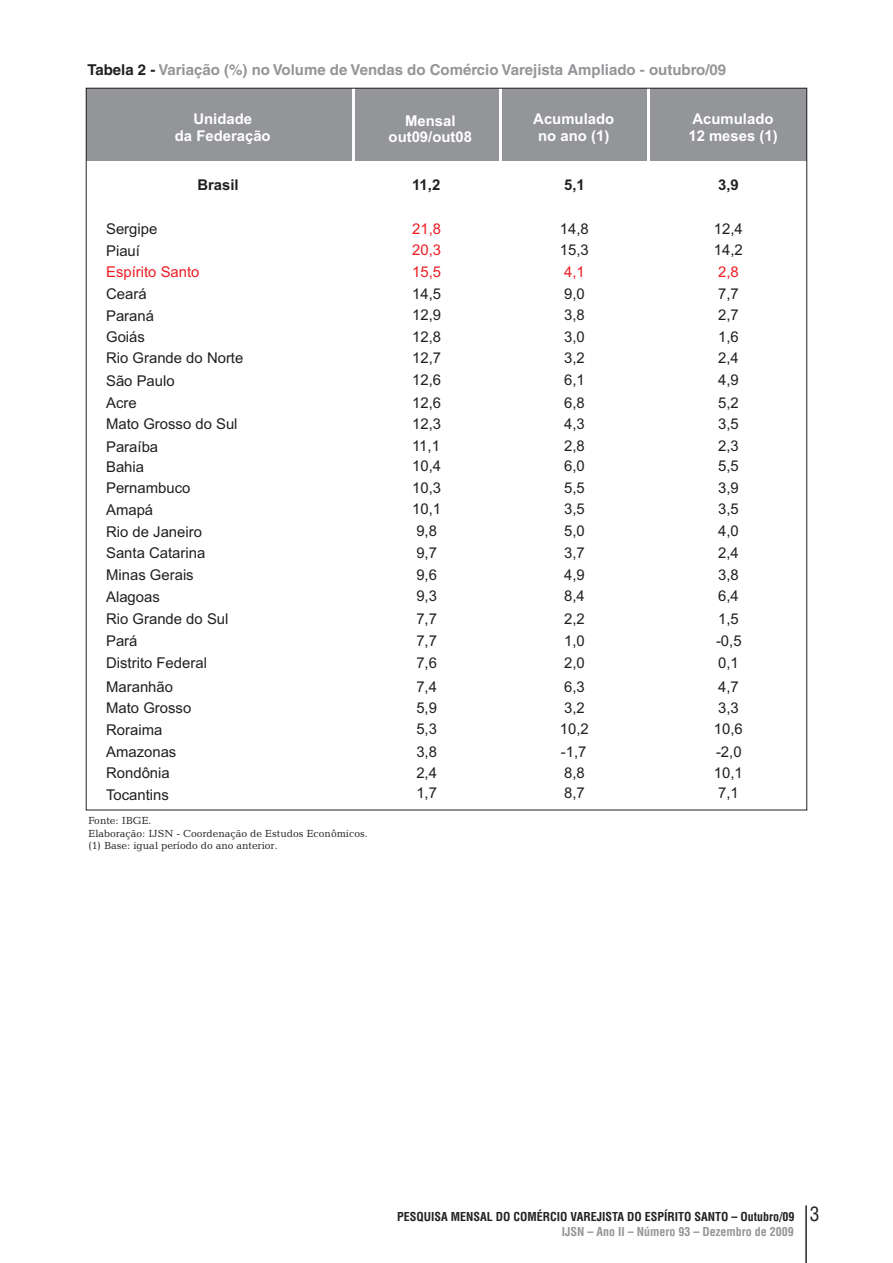
<style>
.page{position:relative;width:893px;height:1263px;background:#fff}
.page>*{position:absolute;margin:0;border:0;box-sizing:border-box;transform-origin:0 0}
.t1{font:700 15px "Helvetica LT";color:#939598}
.t2{font:14.85px "Arial";color:#231f20}
.t3{font:700 14.85px/16.6px "Arial";color:#fff;text-align:center}
.t4{font:14.85px "Arial";color:#ee1d23}
.t5{font:700 14.85px "Arial";color:#231f20}
.t6{font:700 condensed 12px "Helvetica LT";color:#231f20}
.t7{font:700 condensed 12px "Helvetica LT";color:#939598}
.t8{font:10.5px/12.6px "Candida BT";color:#231f20}
.s1{color:#231f20}
.s2{font-weight:400;font-size:19.5px}
</style>
<div class="page">
<hr style="left:806px;top:1205px;width:1px;height:58px;background:#231f20">
<div style="left:86px;top:88px;width:721px;height:73px;background:#939598"></div>
<hr style="left:353px;top:88px;width:2px;height:719px;background:#fff">
<hr style="left:499px;top:88px;width:2px;height:719px;background:#fff">
<hr style="left:647px;top:88px;width:2px;height:719px;background:#fff">
<p class="t1" style="left:87px;top:63px;width:640px"><span class="s1">Tabela 2 -</span> Variação (%) no Volume de Vendas do Comércio Varejista Ampliado - outubro/09</p>
<p class="t3" style="left:175px;top:112px;width:97px">Unidade<br>da Federação</p>
<p class="t3" style="left:389px;top:114px;width:85px">Mensal out09/out08</p>
<p class="t3" style="left:533px;top:112px;width:82px">Acumulado no ano (1)</p>
<p class="t3" style="left:688px;top:112px;width:91px;text-align:left">Acumulado<br>12 meses (1)</p>
<p class="t5" style="left:197px;top:179px;width:43px">Brasil</p>
<p class="t5" style="left:412px;top:179px;width:30px">11,2</p>
<p class="t5" style="left:564px;top:179px;width:22px">5,1</p>
<p class="t5" style="left:718px;top:179px;width:22px">3,9</p>
<p class="t2" style="left:106px;top:223px;width:53px">Sergipe</p>
<p class="t4" style="left:412px;top:223px;width:30px">21,8</p>
<p class="t2" style="left:560px;top:223px;width:30px">14,8</p>
<p class="t2" style="left:714px;top:223px;width:30px">12,4</p>
<p class="t2" style="left:106px;top:245px;width:35px">Piauí</p>
<p class="t4" style="left:412px;top:244px;width:30px">20,3</p>
<p class="t2" style="left:560px;top:244px;width:30px">15,3</p>
<p class="t2" style="left:714px;top:244px;width:30px">14,2</p>
<p class="t4" style="left:106px;top:266px;width:95px">Espírito Santo</p>
<p class="t4" style="left:412px;top:266px;width:30px">15,5</p>
<p class="t4" style="left:564px;top:266px;width:22px">4,1</p>
<p class="t4" style="left:718px;top:266px;width:22px">2,8</p>
<p class="t2" style="left:106px;top:288px;width:42px">Ceará</p>
<p class="t2" style="left:412px;top:288px;width:30px">14,5</p>
<p class="t2" style="left:564px;top:288px;width:22px">9,0</p>
<p class="t2" style="left:718px;top:288px;width:22px">7,7</p>
<p class="t2" style="left:106px;top:310px;width:49px">Paraná</p>
<p class="t2" style="left:412px;top:309px;width:30px">12,9</p>
<p class="t2" style="left:564px;top:309px;width:22px">3,8</p>
<p class="t2" style="left:718px;top:309px;width:22px">2,7</p>
<p class="t2" style="left:106px;top:331px;width:40px">Goiás</p>
<p class="t2" style="left:412px;top:331px;width:30px">12,8</p>
<p class="t2" style="left:564px;top:331px;width:22px">3,0</p>
<p class="t2" style="left:718px;top:331px;width:22px">1,6</p>
<p class="t2" style="left:106px;top:353px;width:139px">Rio Grande do Norte</p>
<p class="t2" style="left:412px;top:353px;width:30px">12,7</p>
<p class="t2" style="left:564px;top:353px;width:22px">3,2</p>
<p class="t2" style="left:718px;top:353px;width:22px">2,4</p>
<p class="t2" style="left:106px;top:375px;width:70px">São Paulo</p>
<p class="t2" style="left:412px;top:374px;width:30px">12,6</p>
<p class="t2" style="left:564px;top:374px;width:22px">6,1</p>
<p class="t2" style="left:718px;top:374px;width:22px">4,9</p>
<p class="t2" style="left:106px;top:397px;width:32px">Acre</p>
<p class="t2" style="left:412px;top:397px;width:30px">12,6</p>
<p class="t2" style="left:564px;top:397px;width:22px">6,8</p>
<p class="t2" style="left:718px;top:397px;width:22px">5,2</p>
<p class="t2" style="left:106px;top:418px;width:133px">Mato Grosso do Sul</p>
<p class="t2" style="left:412px;top:418px;width:30px">12,3</p>
<p class="t2" style="left:564px;top:418px;width:22px">4,3</p>
<p class="t2" style="left:718px;top:418px;width:22px">3,5</p>
<p class="t2" style="left:106px;top:441px;width:54px">Paraíba</p>
<p class="t2" style="left:412px;top:440px;width:29px">11,1</p>
<p class="t2" style="left:564px;top:440px;width:22px">2,8</p>
<p class="t2" style="left:718px;top:440px;width:22px">2,3</p>
<p class="t2" style="left:106px;top:461px;width:40px">Bahia</p>
<p class="t2" style="left:412px;top:460px;width:30px">10,4</p>
<p class="t2" style="left:564px;top:460px;width:22px">6,0</p>
<p class="t2" style="left:718px;top:460px;width:22px">5,5</p>
<p class="t2" style="left:106px;top:482px;width:86px">Pernambuco</p>
<p class="t2" style="left:412px;top:482px;width:30px">10,3</p>
<p class="t2" style="left:564px;top:482px;width:22px">5,5</p>
<p class="t2" style="left:718px;top:482px;width:22px">3,9</p>
<p class="t2" style="left:106px;top:504px;width:49px">Amapá</p>
<p class="t2" style="left:412px;top:503px;width:30px">10,1</p>
<p class="t2" style="left:564px;top:503px;width:22px">3,5</p>
<p class="t2" style="left:718px;top:503px;width:22px">3,5</p>
<p class="t2" style="left:106px;top:526px;width:97px">Rio de Janeiro</p>
<p class="t2" style="left:416px;top:525px;width:22px">9,8</p>
<p class="t2" style="left:564px;top:525px;width:22px">5,0</p>
<p class="t2" style="left:718px;top:525px;width:22px">4,0</p>
<p class="t2" style="left:106px;top:547px;width:101px">Santa Catarina</p>
<p class="t2" style="left:416px;top:547px;width:22px">9,7</p>
<p class="t2" style="left:564px;top:547px;width:22px">3,7</p>
<p class="t2" style="left:718px;top:547px;width:22px">2,4</p>
<p class="t2" style="left:106px;top:569px;width:89px">Minas Gerais</p>
<p class="t2" style="left:416px;top:569px;width:22px">9,6</p>
<p class="t2" style="left:564px;top:569px;width:22px">4,9</p>
<p class="t2" style="left:718px;top:569px;width:22px">3,8</p>
<p class="t2" style="left:106px;top:592px;width:55px">Alagoas</p>
<p class="t2" style="left:416px;top:591px;width:22px">9,3</p>
<p class="t2" style="left:564px;top:591px;width:22px">8,4</p>
<p class="t2" style="left:718px;top:591px;width:22px">6,4</p>
<p class="t2" style="left:106px;top:613px;width:124px">Rio Grande do Sul</p>
<p class="t2" style="left:416px;top:613px;width:22px">7,7</p>
<p class="t2" style="left:564px;top:613px;width:22px">2,2</p>
<p class="t2" style="left:718px;top:613px;width:22px">1,5</p>
<p class="t2" style="left:106px;top:635px;width:33px">Pará</p>
<p class="t2" style="left:416px;top:635px;width:22px">7,7</p>
<p class="t2" style="left:564px;top:635px;width:22px">1,0</p>
<p class="t2" style="left:716px;top:635px;width:27px">-0,5</p>
<p class="t2" style="left:106px;top:657px;width:102px">Distrito Federal</p>
<p class="t2" style="left:416px;top:657px;width:22px">7,6</p>
<p class="t2" style="left:564px;top:657px;width:22px">2,0</p>
<p class="t2" style="left:718px;top:657px;width:22px">0,1</p>
<p class="t2" style="left:106px;top:681px;width:68px">Maranhão</p>
<p class="t2" style="left:416px;top:681px;width:22px">7,4</p>
<p class="t2" style="left:564px;top:681px;width:22px">6,3</p>
<p class="t2" style="left:718px;top:681px;width:22px">4,7</p>
<p class="t2" style="left:106px;top:702px;width:87px">Mato Grosso</p>
<p class="t2" style="left:416px;top:702px;width:22px">5,9</p>
<p class="t2" style="left:564px;top:702px;width:22px">3,2</p>
<p class="t2" style="left:718px;top:702px;width:22px">3,3</p>
<p class="t2" style="left:106px;top:724px;width:58px">Roraima</p>
<p class="t2" style="left:416px;top:723px;width:22px">5,3</p>
<p class="t2" style="left:560px;top:723px;width:30px">10,2</p>
<p class="t2" style="left:714px;top:723px;width:30px">10,6</p>
<p class="t2" style="left:106px;top:746px;width:72px">Amazonas</p>
<p class="t2" style="left:416px;top:746px;width:22px">3,8</p>
<p class="t2" style="left:561px;top:746px;width:27px">-1,7</p>
<p class="t2" style="left:716px;top:746px;width:27px">-2,0</p>
<p class="t2" style="left:106px;top:767px;width:65px">Rondônia</p>
<p class="t2" style="left:416px;top:767px;width:22px">2,4</p>
<p class="t2" style="left:564px;top:767px;width:22px">8,8</p>
<p class="t2" style="left:714px;top:767px;width:30px">10,1</p>
<p class="t2" style="left:106px;top:789px;width:64px">Tocantins</p>
<p class="t2" style="left:416px;top:787px;width:22px">1,7</p>
<p class="t2" style="left:564px;top:787px;width:22px">8,7</p>
<p class="t2" style="left:718px;top:787px;width:22px">7,1</p>
<p class="t8" style="left:88px;top:815px;width:281px">Fonte: IBGE.<br>Elaboração: IJSN - Coordenação de Estudos Econômicos. (1) Base: igual período do ano anterior.</p>
<p class="t6" style="left:397px;top:1211px;width:424px">PESQUISA MENSAL DO COMÉRCIO VAREJISTA DO ESPÍRITO SANTO – Outubro/09 <span class="s2">3</span></p>
<p class="t7" style="left:562px;top:1227px;width:234px">IJSN – Ano II – Número 93 – Dezembro de 2009</p>
</div>
